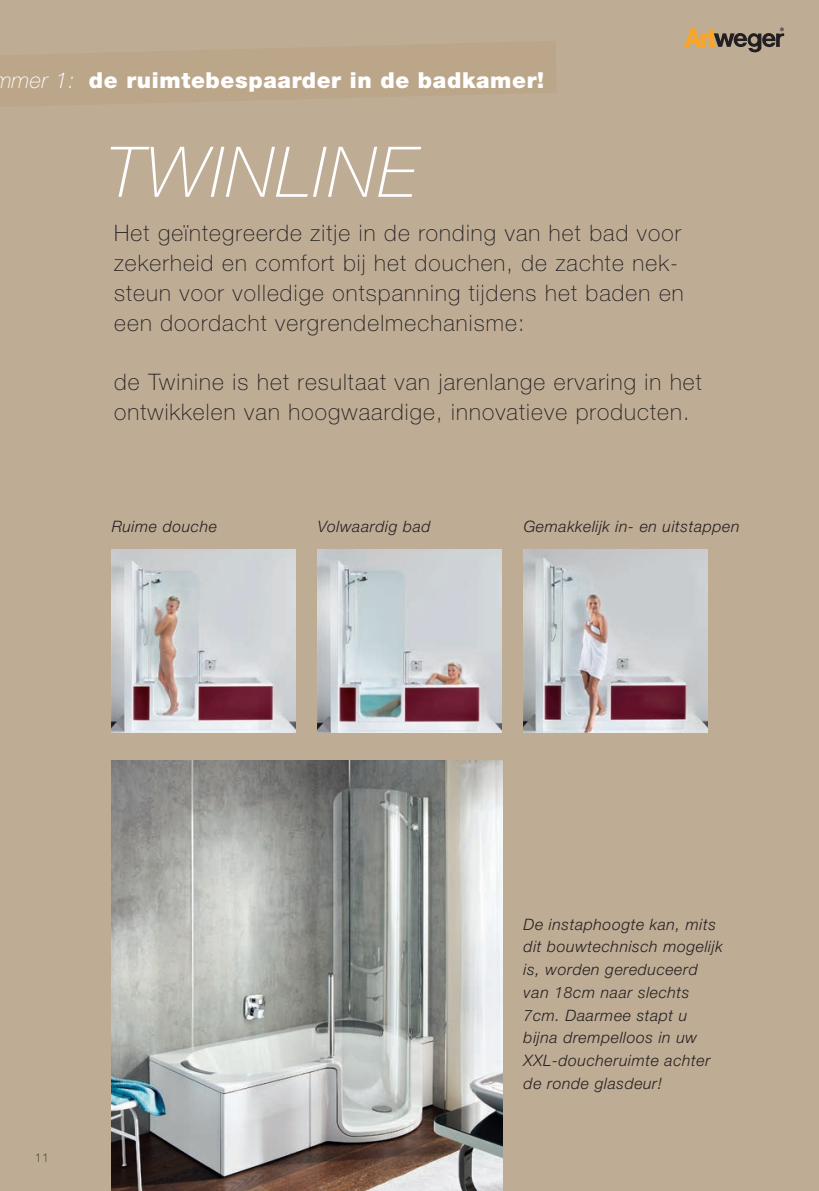
<style>
.page{position:relative;width:819px;height:1191px;background:#beac95}
.page>*{position:absolute;margin:0;border:0;box-sizing:border-box;transform-origin:0 0}
.t1{font:italic 100 70px "Helvetica Neue LT Std";letter-spacing:.03em;color:#fff}
.t2{font:100 22.75px/29.8px "Helvetica Neue LT Std";letter-spacing:.05em;color:#231f20}
.t3{font:900 22.05px "Helvetica Neue LT Std";letter-spacing:.03em;color:#fff}
.t4{font:italic 300 15.75px/22.8px "Helvetica Neue LT Std";letter-spacing:.04em;color:#231f20}
.t5{font:100 12.25px "Helvetica Neue LT Std";color:#231f20}
.s1{font-weight:100;font-style:italic}
</style>
<div class="page">
<svg style="left:684px;top:28px;width:100px;height:24px"></svg>
<img style="left:112px;top:760px;width:390px;height:431px">
<svg style="left:0;top:41px;width:556px;height:66px"></svg>
<img style="left:112px;top:549px;width:183px;height:184px">
<img style="left:523px;top:549px;width:184px;height:184px">
<img style="left:317px;top:549px;width:184px;height:184px">
<p class="t3" style="left:-7px;top:67px;width:552px"><span class="s1">mmer 1:</span> de ruimtebespaarder in de badkamer!</p>
<h1 class="t1" style="left:107px;top:132px;width:312px">TWINLINE</h1>
<p class="t2" style="left:114px;top:218px;width:571px">Het geïntegreerde zitje in de ronding van het bad voor zekerheid en comfort bij het douchen, de zachte nek&shy;steun voor volledige ontspanning tijdens het baden en een doordacht vergrendelmechanisme:</p>
<p class="t2" style="left:114px;top:367px;width:589px">de Twinine is het resultaat van jarenlange ervaring in het ontwikkelen van hoogwaardige, innovatieve producten.</p>
<p class="t4" style="left:112px;top:515px;width:107px">Ruime douche</p>
<p class="t4" style="left:317px;top:515px;width:114px">Volwaardig bad</p>
<p class="t4" style="left:523px;top:515px;width:217px">Gemakkelijk in- en uitstappen</p>
<p class="t5" style="left:35px;top:1150px;width:16px">11</p>
<p class="t4" style="left:523px;top:912px;width:200px">De instaphoogte kan, mits dit bouwtechnisch mogelijk is, worden gereduceerd van 18cm naar slechts<br>7cm. Daarmee stapt u bijna drempelloos in uw<br>XXL-doucheruimte achter de ronde glasdeur!</p>
</div>
